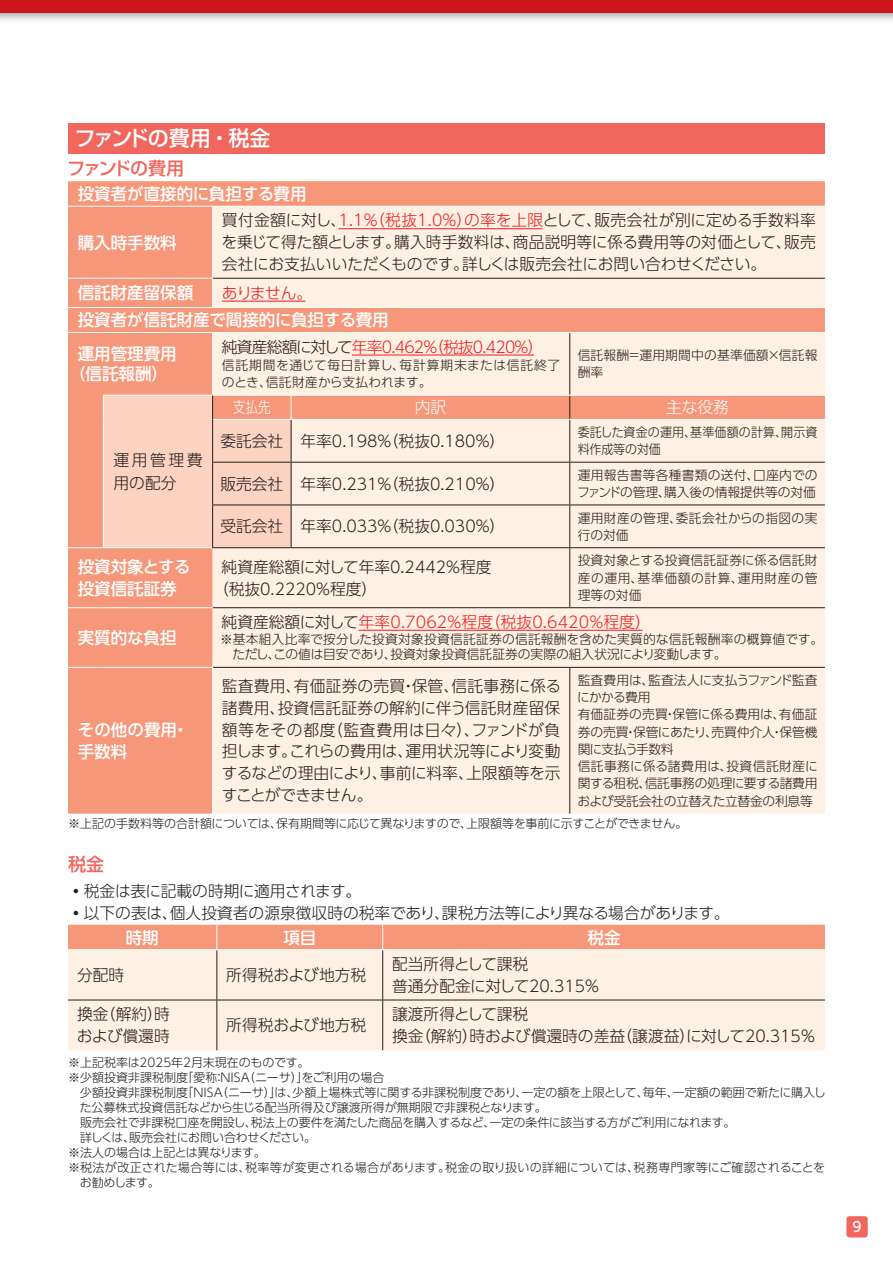
<style>
.page{position:relative;width:893px;height:1263px;background:#fff}
.page>*{position:absolute;margin:0;border:0;box-sizing:border-box;transform-origin:0 0}
.t1{font:500 21px "Shin Go Pr 5";letter-spacing:-.035em;color:#fff}
.t2{font:500 18px "Shin Go Pr 5";letter-spacing:-.075em;color:#f1665d}
.t3{font:500 18px "UD Shin Go Pro";color:#f1665d}
.t4{font:500 16.5px/22.5px "UD Shin Go Pro";color:#fff}
.t5{font:300 15.75px/21.8px "UD Shin Go Pro";color:#231f20}
.t6{font:300 15.75px "UD Shin Go Pro";letter-spacing:-.045em;color:#ee1d23}
.t7{font:300 15.75px "UD Shin Go Pro";letter-spacing:.01em;color:#ee1d23}
.t8{font:300 15.75px/22.5px "UD Shin Go Pro";letter-spacing:.16em;color:#231f20}
.t9{font:300 15.75px "UD Shin Go Pro";color:#fff}
.t10{font:300 15.75px "UD Shin Go Pro";color:#fff;scale:.8 1}
.t11{font:500 13.8px "UD Shin Go Pro";color:#fff}
.t12{font:300 12.75px/17.2px "UD Shin Go Pro";color:#231f20}
.t13{font:300 12.75px/17.2px "UD Shin Go Pro";letter-spacing:-.02em;color:#231f20}
.t14{font:300 12.75px/17.2px "UD Shin Go Pro";letter-spacing:.03em;color:#231f20}
.t15{font:300 12.75px/17.2px "UD Shin Go Pro";color:#231f20;scale:.94 1}
.t16{font:300 12px "UD Shin Go Pro";color:#231f20}
.t17{font:300 12px "UD Shin Go Pro";letter-spacing:-.02em;color:#231f20}
.t18{font:300 12px "UD Shin Go Pro";letter-spacing:.03em;color:#231f20}
.t19{font:300 12px "UD Shin Go Pro";letter-spacing:-.03em;color:#231f20}
.s1{color:#ee1d23}
.s2{color:#231f20}
</style>
<div class="page">
<div style="left:0;top:0;width:893px;height:24px;background:#231f20;opacity:.5"></div>
<div style="left:0;top:0;width:893px;height:13px;background:#cd151d"></div>
<div style="left:846px;top:1216px;width:22px;height:21px;background:#f1665d;border-radius:3px"></div>
<div style="left:68px;top:181px;width:757px;height:633px;background:#f6977a"></div>
<svg style="left:213px;top:207px;width:612px;height:607px;fill:#fef0e2"></svg>
<hr style="left:213px;top:607px;width:78px;height:1px;background:#231f20">
<hr style="left:291px;top:607px;width:279px;height:1px;background:#231f20">
<hr style="left:68px;top:206px;width:35px;height:1px;background:#fff">
<hr style="left:103px;top:206px;width:110px;height:1px;background:#fff">
<hr style="left:213px;top:206px;width:78px;height:1px;background:#fff">
<hr style="left:212px;top:207px;width:1px;height:71px;background:#fff">
<hr style="left:291px;top:206px;width:279px;height:1px;background:#fff">
<hr style="left:570px;top:206px;width:255px;height:1px;background:#fff">
<hr style="left:68px;top:278px;width:35px;height:1px;background:#fff">
<hr style="left:103px;top:278px;width:110px;height:1px;background:#fff">
<svg style="left:212px;top:279px;width:1px;height:28px"></svg>
<hr style="left:68px;top:307px;width:35px;height:1px;background:#fff">
<hr style="left:103px;top:307px;width:110px;height:1px;background:#fff">
<hr style="left:213px;top:307px;width:78px;height:1px;background:#fff">
<hr style="left:291px;top:307px;width:279px;height:1px;background:#fff">
<hr style="left:570px;top:307px;width:255px;height:1px;background:#fff">
<hr style="left:212px;top:333px;width:1px;height:62px;background:#fff">
<hr style="left:213px;top:278px;width:78px;height:1px;background:#231f20">
<hr style="left:291px;top:278px;width:279px;height:1px;background:#231f20">
<hr style="left:570px;top:278px;width:255px;height:1px;background:#231f20">
<hr style="left:569px;top:333px;width:1px;height:62px;background:#231f20">
<svg style="left:569px;top:396px;width:1px;height:23px"></svg>
<hr style="left:569px;top:420px;width:1px;height:42px;background:#231f20">
<hr style="left:570px;top:462px;width:255px;height:1px;background:#231f20">
<hr style="left:569px;top:462px;width:1px;height:43px;background:#231f20">
<hr style="left:570px;top:505px;width:255px;height:1px;background:#231f20">
<hr style="left:569px;top:505px;width:1px;height:42px;background:#231f20">
<hr style="left:68px;top:547px;width:35px;height:1px;background:#fff">
<hr style="left:68px;top:607px;width:35px;height:1px;background:#fff">
<hr style="left:103px;top:607px;width:110px;height:1px;background:#fff">
<hr style="left:68px;top:667px;width:35px;height:1px;background:#fff">
<hr style="left:103px;top:667px;width:110px;height:1px;background:#fff">
<hr style="left:212px;top:668px;width:1px;height:146px;background:#fff">
<hr style="left:570px;top:547px;width:255px;height:1px;background:#231f20">
<hr style="left:569px;top:548px;width:1px;height:59px;background:#231f20">
<hr style="left:570px;top:607px;width:255px;height:1px;background:#231f20">
<hr style="left:213px;top:667px;width:78px;height:1px;background:#231f20">
<hr style="left:291px;top:667px;width:279px;height:1px;background:#231f20">
<hr style="left:570px;top:667px;width:255px;height:1px;background:#231f20">
<hr style="left:569px;top:668px;width:1px;height:146px;background:#231f20">
<hr style="left:68px;top:332px;width:35px;height:1px;background:#fff">
<hr style="left:103px;top:332px;width:110px;height:1px;background:#fff">
<hr style="left:213px;top:332px;width:78px;height:1px;background:#fff">
<hr style="left:291px;top:332px;width:279px;height:1px;background:#fff">
<hr style="left:570px;top:332px;width:255px;height:1px;background:#fff">
<hr style="left:570px;top:419px;width:255px;height:1px;background:#fff">
<hr style="left:291px;top:395px;width:279px;height:1px;background:#fff">
<hr style="left:570px;top:395px;width:255px;height:1px;background:#fff">
<hr style="left:291px;top:462px;width:279px;height:1px;background:#231f20">
<hr style="left:291px;top:505px;width:279px;height:1px;background:#231f20">
<svg style="left:103px;top:395px;width:189px;height:153px"></svg>
<hr style="left:291px;top:419px;width:279px;height:1px;background:#fff">
<hr style="left:212px;top:547px;width:79px;height:1px;background:#231f20">
<hr style="left:291px;top:547px;width:279px;height:1px;background:#231f20">
<hr style="left:338px;top:228px;width:205px;height:1px;background:#ee1d23">
<hr style="left:222px;top:301px;width:83px;height:1px;background:#ee1d23">
<hr style="left:352px;top:355px;width:182px;height:1px;background:#ee1d23">
<hr style="left:359px;top:630px;width:283px;height:1px;background:#ee1d23">
<div style="left:68px;top:123px;width:757px;height:30px;background:#f1665d"></div>
<div style="left:68px;top:950px;width:757px;height:100px;background:#fef0e2"></div>
<hr style="left:216px;top:950px;width:1px;height:50px;background:#231f20">
<hr style="left:382px;top:950px;width:1px;height:50px;background:#231f20">
<hr style="left:68px;top:1000px;width:149px;height:1px;background:#231f20">
<hr style="left:217px;top:1000px;width:166px;height:1px;background:#231f20">
<hr style="left:216px;top:1000px;width:1px;height:50px;background:#231f20">
<hr style="left:383px;top:1000px;width:442px;height:1px;background:#231f20">
<hr style="left:382px;top:1000px;width:1px;height:50px;background:#231f20">
<div style="left:68px;top:925px;width:757px;height:24px;background:#f6977a"></div>
<h1 class="t1" style="left:74px;top:121px;width:197px">ファンドの費用・税金</h1>
<p class="t2" style="left:67px;top:153px;width:118px">ファンドの費用</p>
<p class="t4" style="left:78px;top:182px;width:230px">投資者が直接的に負担する費用</p>
<p class="t4" style="left:78px;top:230px;width:100px">購入時手数料</p>
<p class="t5" style="left:222px;top:209px;width:596px;text-align:justify">買付金額に対し、<span class="s1">1.1%（税抜1.0%）の率を上限</span>として、販売会社が別に定める手数料率を乗じて得た額とします。購入時手数料は、商品説明等に係る費用等の対価として、販売会社にお支払いいただくものです。詳しくは販売会社にお問い合わせください。</p>
<p class="t4" style="left:78px;top:281px;width:117px">信託財産留保額</p>
<p class="t6" style="left:222px;top:280px;width:92px">ありません。</p>
<p class="t4" style="left:78px;top:302px;width:312px;line-height:34px">投資者が信託財産で間接的に負担する費用運用管理費用</p>
<p class="t4" style="left:69px;top:362px;width:100px">（信託報酬）</p>
<p class="t6" style="left:222px;top:334px;width:323px"><span class="s2">純資産総額に対して</span>年率0.462%（税抜0.420%）</p>
<p class="t14" style="left:222px;top:356px;width:340px">信託期間を通じて毎日計算し、毎計算期末または信託終了のとき、信託財産から支払われます。</p>
<p class="t12" style="left:578px;top:346px;width:241px">信託報酬＝運用期間中の基準価額×信託報酬率</p>
<p class="t8" style="left:113px;top:448px;width:90px">運用管理費用の配分</p>
<p class="t10" style="left:233px;top:395px;width:49px">支払先</p>
<p class="t9" style="left:415px;top:395px;width:33px">内訳</p>
<p class="t9" style="left:666px;top:395px;width:64px">主な役務</p>
<p class="t5" style="left:220px;top:429px;width:286px">委託会社 年率0.198%（税抜0.180%）</p>
<p class="t15" style="left:578px;top:423px;width:257px">委託した資金の運用、基準価額の計算、開示資料作成等の対価</p>
<p class="t5" style="left:220px;top:472px;width:286px">販売会社 年率0.231%（税抜0.210%）</p>
<p class="t12" style="left:577px;top:466px;width:242px">運用報告書等各種書類の送付、口座内でのファンドの管理、購入後の情報提供等の対価</p>
<p class="t5" style="left:220px;top:515px;width:286px">受託会社 年率0.033%（税抜0.030%）</p>
<p class="t14" style="left:578px;top:509px;width:241px">運用財産の管理、委託会社からの指図の実行の対価</p>
<p class="t4" style="left:78px;top:555px;width:114px">投資対象とする投資信託証券</p>
<p class="t5" style="left:213px;top:555px;width:280px;text-indent:9px">純資産総額に対して年率0.2442%程度（税抜0.2220%程度）</p>
<p class="t12" style="left:578px;top:551px;width:241px;text-align:justify">投資対象とする投資信託証券に係る信託財産の運用、基準価額の計算、運用財産の管理等の対価</p>
<p class="t4" style="left:78px;top:626px;width:100px">実質的な負担</p>
<p class="t7" style="left:222px;top:609px;width:431px"><span class="s2">純資産総額に対して</span>年率0.7062%程度（税抜0.6420%程度）</p>
<p class="t12" style="left:233px;top:630px;width:592px;line-height:15.8px;text-indent:-13px">※基本組入比率で按分した投資対象投資信託証券の信託報酬を含めた実質的な信託報酬率の概算値です。ただし、この値は目安であり、投資対象投資信託証券の実際の組入状況により変動します。</p>
<p class="t5" style="left:222px;top:675px;width:341px;text-align:justify">監査費用、有価証券の売買・保管、信託事務に係る諸費用、投資信託証券の解約に伴う信託財産留保額等をその都度（監査費用は日々）、ファンドが負担します。これらの費用は、運用状況等により変動するなどの理由により、事前に料率、上限額等を示すことができません。</p>
<p class="t13" style="left:577px;top:671px;width:242px">監査費用は、監査法人に支払うファンド監査にかかる費用<br>有価証券の売買・保管に係る費用は、有価証券の売買・保管にあたり、売買仲介人・保管機関に支払う手数料<br>信託事務に係る諸費用は、投資信託財産に関する租税、信託事務の処理に要する諸費用および受託会社の立替えた立替金の利息等</p>
<p class="t17" style="left:68px;top:814px;width:621px">※上記の手数料等の合計額については、保有期間等に応じて異なりますので、上限額等を事前に示すことができません。</p>
<p class="t4" style="left:78px;top:717px;width:113px">その他の費用・手数料</p>
<p class="t3" style="left:68px;top:849px;width:37px">税金</p>
<p class="t5" style="left:68px;top:879px;width:663px">・税金は表に記載の時期に適用されます。<br>・以下の表は、個人投資者の源泉徴収時の税率であり、課税方法等により異なる場合があります。</p>
<p class="t4" style="left:126px;top:925px;width:34px">時期</p>
<p class="t4" style="left:283px;top:925px;width:34px">項目</p>
<p class="t4" style="left:587px;top:925px;width:34px">税金</p>
<p class="t5" style="left:77px;top:963px;width:49px">分配時</p>
<p class="t5" style="left:226px;top:963px;width:142px">所得税および地方税</p>
<p class="t5" style="left:392px;top:952px;width:208px">配当所得として課税<br>普通分配金に対して20.315%</p>
<p class="t5" style="left:77px;top:1003px;width:95px">換金（解約）時および償還時</p>
<p class="t5" style="left:226px;top:1014px;width:142px">所得税および地方税</p>
<p class="t5" style="left:392px;top:1003px;width:424px">譲渡所得として課税<br>換金（解約）時および償還時の差益（譲渡益）に対して20.315%</p>
<p class="t16" style="left:68px;top:1052px;width:243px">※上記税率は2025年2月末現在のものです。</p>
<p class="t16" style="left:68px;top:1067px;width:318px">※少額投資非課税制度「愛称：NISA（ニーサ）」をご利用の場合</p>
<p class="t16" style="left:80px;top:1082px;width:747px">少額投資非課税制度「NISA（ニーサ）」は、少額上場株式等に関する非課税制度であり、一定の額を上限として、毎年、一定額の範囲で新たに購入し</p>
<p class="t16" style="left:80px;top:1097px;width:469px">た公募株式投資信託などから生じる配当所得及び譲渡所得が無期限で非課税となります。</p>
<p class="t16" style="left:80px;top:1112px;width:657px">販売会社で非課税口座を開設し、税法上の要件を満たした商品を購入するなど、一定の条件に該当する方がご利用になれます。</p>
<p class="t19" style="left:80px;top:1127px;width:238px">詳しくは、販売会社にお問い合わせください。</p>
<p class="t17" style="left:68px;top:1142px;width:199px">※法人の場合は上記とは異なります。</p>
<p class="t18" style="left:68px;top:1157px;width:759px">※税法が改正された場合等には、税率等が変更される場合があります。税金の取り扱いの詳細については、税務専門家等にご確認されることを</p>
<p class="t16" style="left:80px;top:1172px;width:81px">お勧めします。</p>
<p class="t11" style="left:852px;top:1216px;width:11px">9</p>
</div>
